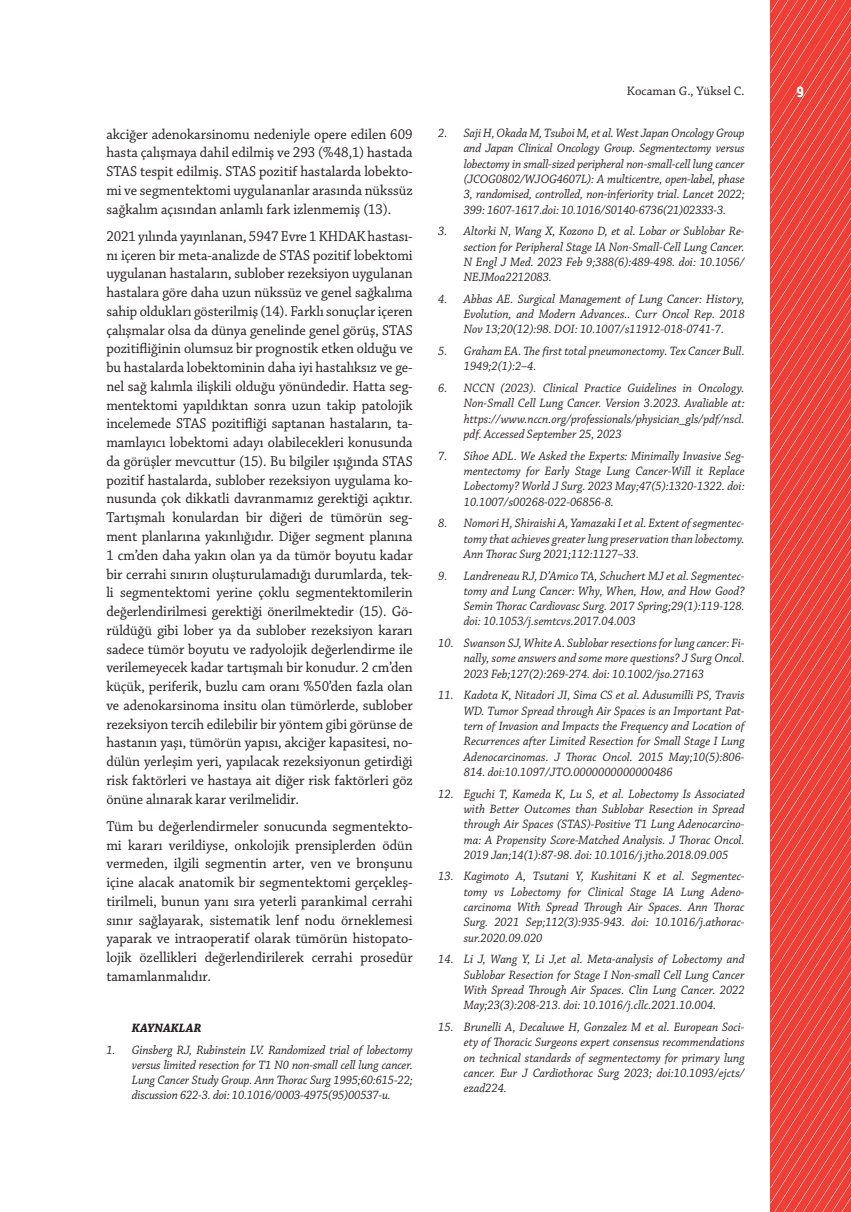
<style>
.page{position:relative;width:851px;height:1212px;background:#fff}
.page>*{position:absolute;margin:0;border:0;box-sizing:border-box;transform-origin:0 0}
.t1{font:15px/18.8px "Chaparral Pro";color:#231f20;text-align:justify;scale:.95 1}
.t2{font:700 15px "Alwyn OT";color:#fff;scale:.85 1}
.t3{font:12.9px "Chaparral Pro";color:#231f20}
.t4{font:italic 12.75px/15.3px "Chaparral Pro";color:#231f20;text-align:justify;scale:.95 1}
.t5{font:italic 700 12.75px "Chaparral Pro";color:#231f20;scale:.95 1}
</style>
<div class="page">
<svg style="left:770px;top:0;width:80px;height:1212px;background:#ee483f"></svg>
<p class="t1" style="left:106px;top:125px;width:324px">akciğer adenokarsinomu nedeniyle opere edilen 609 hasta çalışmaya dahil edilmiş ve 293 (%48,1) hastada STAS tespit edilmiş. STAS pozitif hastalarda lobekto&shy;mi ve segmentektomi uygulananlar arasında nükssüz sağkalım açısından anlamlı fark izlenmemiş (13).</p>
<p class="t1" style="left:106px;top:227px;width:324px">2021 yılında yayınlanan, 5947 Evre 1 KHDAK hastası&shy;nı içeren bir meta-analizde de STAS pozitif lobektomi uygulanan hastaların, sublober rezeksiyon uygulanan hastalara göre daha uzun nükssüz ve genel sağkalıma sahip oldukları gösterilmiş (14). Farklı sonuçlar içeren çalışmalar olsa da dünya genelinde genel görüş, STAS pozitifliğinin olumsuz bir prognostik etken olduğu ve bu hastalarda lobektominin daha iyi hastalıksız ve ge&shy;nel sağ kalımla ilişkili olduğu yönündedir. Hatta seg&shy;mentektomi yapıldıktan sonra uzun takip patolojik incelemede STAS pozitifliği saptanan hastaların, ta&shy;mamlayıcı lobektomi adayı olabilecekleri konusunda da görüşler mevcuttur (15). Bu bilgiler ışığında STAS pozitif hastalarda, sublober rezeksiyon uygulama ko&shy;nusunda çok dikkatli davranmamız gerektiği açıktır.<br>Tartışmalı konulardan bir diğeri de tümörün seg&shy;ment planlarına yakınlığıdır. Diğer segment planına 1 cm’den daha yakın olan ya da tümör boyutu kadar bir cerrahi sınırın oluşturulamadığı durumlarda, tek&shy;li segmentektomi yerine çoklu segmentektomilerin değerlendirilmesi gerektiği önerilmektedir (15). Gö&shy;rüldüğü gibi lober ya da sublober rezeksiyon kararı sadece tümör boyutu ve radyolojik değerlendirme ile verilemeyecek kadar tartışmalı bir konudur. 2 cm’den küçük, periferik, buzlu cam oranı %50’den fazla olan ve adenokarsinoma insitu olan tümörlerde, sublober rezeksiyon tercih edilebilir bir yöntem gibi görünse de hastanın yaşı, tümörün yapısı, akciğer kapasitesi, no&shy;dülün yerleşim yeri, yapılacak rezeksiyonun getirdiği risk faktörleri ve hastaya ait diğer risk faktörleri göz önüne alınarak karar verilmelidir.</p>
<p class="t1" style="left:106px;top:817px;width:324px">Tüm bu değerlendirmeler sonucunda segmentekto&shy;mi kararı verildiyse, onkolojik prensiplerden ödün vermeden, ilgili segmentin arter, ven ve bronşunu içine alacak anatomik bir segmentektomi gerçekleş&shy;tirilmeli, bunun yanı sıra yeterli parankimal cerrahi sınır sağlayarak, sistematik lenf nodu örneklemesi yaparak ve intraoperatif olarak tümörün histopato&shy;lojik özellikleri değerlendirilerek cerrahi prosedür tamamlanmalıdır.</p>
<p class="t5" style="left:132px;top:1020px;width:75px">KAYNAKLAR</p>
<p class="t4" style="left:132px;top:1042px;width:297px;text-indent:-26px">1. Ginsberg RJ, Rubinstein LV. Randomized trial of lobectomy versus limited resection for T1 N0 non-small cell lung cancer.<br>Lung Cancer Study Group. Ann Thorac Surg 1995;60:615-22; discussion 622-3. doi: 10.1016/0003-4975(95)00537-u.</p>
<p class="t3" style="left:626px;top:83px;width:119px">Kocaman G., Yüksel C.</p>
<p class="t2" style="left:796px;top:82px;width:10px">9</p>
<p class="t4" style="left:463px;top:126px;width:297px;text-indent:-26px">2. Saji H, Okada M, Tsuboi M, et al. West Japan Oncology Group and Japan Clinical Oncology Group. Segmentectomy versus lobectomy in small-sized peripheral non-small-cell lung cancer (JCOG0802/WJOG4607L): A multicentre, open-label, phase 3, randomised, controlled, non-inferiority trial. Lancet 2022; 399: 1607-1617.doi: 10.1016/S0140-6736(21)02333-3.</p>
<p class="t4" style="left:463px;top:224px;width:297px;text-indent:-26px">3. Altorki N, Wang X, Kozono D, et al. Lobar or Sublobar Re&shy;section for Peripheral Stage IA Non-Small-Cell Lung Cancer.<br>N Engl J Med. 2023 Feb 9;388(6):489-498. doi: 10.1056/ NEJMoa2212083.</p>
<p class="t4" style="left:463px;top:292px;width:297px;text-indent:-26px">4. Abbas AE. Surgical Management of Lung Cancer: History, Evolution, and Modern Advances.. Curr Oncol Rep. 2018<br>Nov 13;20(12):98. DOI: 10.1007/s11912-018-0741-7.</p>
<p class="t4" style="left:463px;top:344px;width:297px;text-indent:-26px">5. Graham EA. The first total pneumonectomy. Tex Cancer Bull.<br>1949;2(1):2–4.</p>
<p class="t4" style="left:463px;top:381px;width:297px;text-indent:-26px">6. NCCN (2023). Clinical Practice Guidelines in Oncology.<br>Non-Small Cell Lung Cancer. Version 3.2023. Avaliable at: https://www.nccn.org/professionals/physician_gls/pdf/nscl. pdf. Accessed September 25, 2023</p>
<p class="t4" style="left:463px;top:448px;width:297px;text-indent:-26px">7. Sihoe ADL. We Asked the Experts: Minimally Invasive Seg&shy;mentectomy for Early Stage Lung Cancer-Will it Replace Lobectomy? World J Surg. 2023 May;47(5):1320-1322. doi:<br>10.1007/s00268-022-06856-8.</p>
<p class="t4" style="left:463px;top:516px;width:297px;text-indent:-26px">8. Nomori H, Shiraishi A, Yamazaki I et al. Extent of segmentec&shy;tomy that achieves greater lung preservation than lobectomy.<br>Ann Thorac Surg 2021;112:1127–33.</p>
<p class="t4" style="left:463px;top:568px;width:297px;text-indent:-26px">9. Landreneau RJ, D’Amico TA, Schuchert MJ et al. Segmentec&shy;tomy and Lung Cancer: Why, When, How, and How Good?<br>Semin Thorac Cardiovasc Surg. 2017 Spring;29(1):119-128. doi: 10.1053/j.semtcvs.2017.04.003</p>
<p class="t4" style="left:463px;top:636px;width:297px;text-indent:-26px">10. Swanson SJ, White A. Sublobar resections for lung cancer: Fi&shy;nally, some answers and some more questions? J Surg Oncol.<br>2023 Feb;127(2):269-274. doi: 10.1002/jso.27163</p>
<p class="t4" style="left:463px;top:688px;width:297px;text-indent:-26px">11. Kadota K, Nitadori JI, Sima CS et al. Adusumilli PS, Travis WD. Tumor Spread through Air Spaces is an Important Pat&shy;tern of Invasion and Impacts the Frequency and Location of Recurrences after Limited Resection for Small Stage I Lung Adenocarcinomas. J Thorac Oncol. 2015 May;10(5):806- 814. doi:10.1097/JTO.0000000000000486</p>
<p class="t4" style="left:463px;top:786px;width:297px;text-indent:-26px">12. Eguchi T, Kameda K, Lu S, et al. Lobectomy Is Associated with Better Outcomes than Sublobar Resection in Spread through Air Spaces (STAS)-Positive T1 Lung Adenocarcino&shy;ma: A Propensity Score-Matched Analysis. J Thorac Oncol.<br>2019 Jan;14(1):87-98. doi: 10.1016/j.jtho.2018.09.005</p>
<p class="t4" style="left:463px;top:869px;width:297px;text-indent:-26px">13. Kagimoto A, Tsutani Y, Kushitani K et al. Segmentec&shy;tomy vs Lobectomy for Clinical Stage IA Lung Adeno&shy;carcinoma With Spread Through Air Spaces. Ann Thorac Surg. 2021 Sep;112(3):935-943. doi: 10.1016/j.athorac&shy;sur.2020.09.020</p>
<p class="t4" style="left:463px;top:952px;width:297px;text-indent:-26px">14. Li J, Wang Y, Li J,et al. Meta-analysis of Lobectomy and Sublobar Resection for Stage I Non-small Cell Lung Cancer With Spread Through Air Spaces. Clin Lung Cancer. 2022<br>May;23(3):208-213. doi: 10.1016/j.cllc.2021.10.004.</p>
<p class="t4" style="left:463px;top:1020px;width:297px;text-indent:-26px">15. Brunelli A, Decaluwe H, Gonzalez M et al. European Soci&shy;ety of Thoracic Surgeons expert consensus recommendations on technical standards of segmentectomy for primary lung cancer. Eur J Cardiothorac Surg 2023; doi:10.1093/ejcts/ ezad224.</p>
</div>
